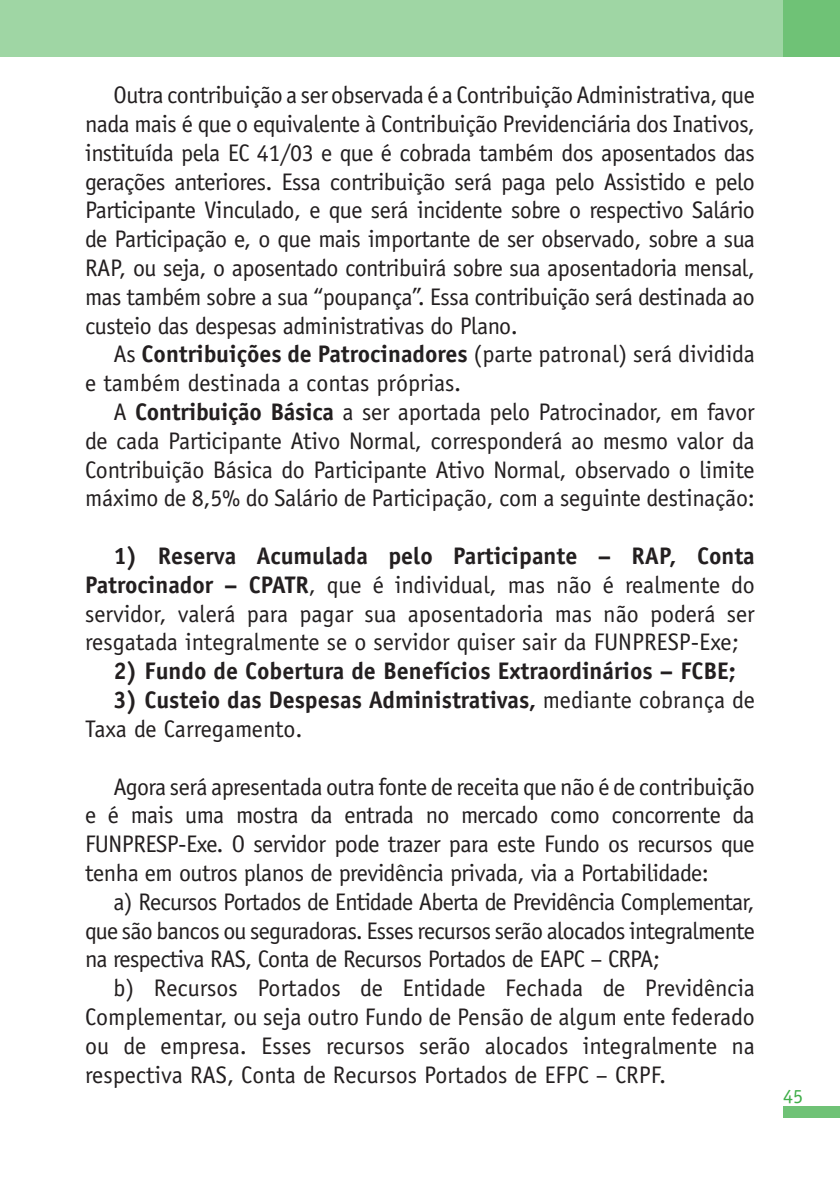
<style>
.page{position:relative;width:840px;height:1191px;background:#fff}
.page>*{position:absolute;margin:0;border:0;box-sizing:border-box;transform-origin:0 0}
.t1{font:24px/28.8px "Officina Sans";letter-spacing:-.02em;color:#231f20;text-align:justify}
.t2{font:24px/28.8px "Officina Sans";color:#231f20}
.t3{font:700 24px "Officina Sans";color:#231f20}
.t4{font:20px "Officina Sans";color:#40ae49}
.s1{font-weight:700}
</style>
<div class="page">
<div style="left:0;top:0;width:839px;height:57px;background:#9fd6a4"></div>
<div style="left:782px;top:0;width:57px;height:57px;background:#6fc276"></div>
<div style="left:782px;top:1106px;width:57px;height:11px;background:#6fc276"></div>
<p class="t1" style="left:113px;top:81px;width:642px">Outra contribuição a ser observada é a Contribuição Administrativa, que</p>
<p class="t1" style="left:85px;top:109px;width:671px">nada mais é que o equivalente à Contribuição Previdenciária dos Inativos,</p>
<p class="t1" style="left:85px;top:138px;width:671px">instituída pela EC 41/03 e que é cobrada também dos aposentados das</p>
<p class="t1" style="left:85px;top:167px;width:670px">gerações anteriores. Essa contribuição será paga pelo Assistido e pelo</p>
<p class="t1" style="left:85px;top:196px;width:670px">Participante Vinculado, e que será incidente sobre o respectivo Salário</p>
<p class="t1" style="left:85px;top:225px;width:671px">de Participação e, o que mais importante de ser observado, sobre a sua</p>
<p class="t1" style="left:85px;top:253px;width:670px">RAP, ou seja, o aposentado contribuirá sobre sua aposentadoria mensal,</p>
<p class="t1" style="left:85px;top:282px;width:671px">mas também sobre a sua “poupança”. Essa contribuição será destinada ao</p>
<p class="t1" style="left:85px;top:311px;width:434px">custeio das despesas administrativas do Plano.</p>
<p class="t2" style="left:113px;top:340px;width:642px">As <span class="s1">Contribuições de Patrocinadores</span> (parte patronal) será dividida</p>
<p class="t2" style="left:85px;top:369px;width:377px">e também destinada a contas próprias.</p>
<p class="t1" style="left:113px;top:397px;width:642px">A <span class="s1">Contribuição Básica</span> a ser aportada pelo Patrocinador, em favor</p>
<p class="t1" style="left:85px;top:426px;width:670px">de cada Participante Ativo Normal, corresponderá ao mesmo valor da</p>
<p class="t1" style="left:85px;top:455px;width:670px">Contribuição Básica do Participante Ativo Normal, observado o limite</p>
<p class="t1" style="left:85px;top:484px;width:671px">máximo de 8,5% do Salário de Participação, com a seguinte destinação:</p>
<p class="t1" style="left:85px;top:541px;width:671px;text-indent:28px"><span class="s1">1) Reserva Acumulada pelo Participante – RAP, Conta Patrocinador – CPATR</span>, que é individual, mas não é realmente do servidor, valerá para pagar sua aposentadoria mas não poderá ser resgatada integralmente se o servidor quiser sair da FUNPRESP-Exe;</p>
<p class="t3" style="left:113px;top:656px;width:623px">2) Fundo de Cobertura de Benefícios Extraordinários – FCBE;</p>
<p class="t2" style="left:85px;top:685px;width:671px;text-indent:28px"><span class="s1">3) Custeio das Despesas Administrativas,</span> mediante cobrança de<br>Taxa de Carregamento.</p>
<p class="t1" style="left:113px;top:772px;width:642px">Agora será apresentada outra fonte de receita que não é de contribuição</p>
<p class="t1" style="left:85px;top:801px;width:670px">e é mais uma mostra da entrada no mercado como concorrente da</p>
<p class="t1" style="left:85px;top:829px;width:670px">FUNPRESP-Exe. O servidor pode trazer para este Fundo os recursos que</p>
<p class="t1" style="left:85px;top:858px;width:625px">tenha em outros planos de previdência privada, via a Portabilidade:</p>
<p class="t1" style="left:113px;top:887px;width:642px">a) Recursos Portados de Entidade Aberta de Previdência Complementar,</p>
<p class="t1" style="left:85px;top:916px;width:671px">que são bancos ou seguradoras. Esses recursos serão alocados integralmente</p>
<p class="t1" style="left:85px;top:945px;width:576px">na respectiva RAS, Conta de Recursos Portados de EAPC – CRPA;</p>
<p class="t2" style="left:113px;top:973px;width:642px">b) Recursos Portados de Entidade Fechada de Previdência</p>
<p class="t2" style="left:85px;top:1002px;width:671px">Complementar, ou seja outro Fundo de Pensão de algum ente federado</p>
<p class="t2" style="left:85px;top:1031px;width:670px">ou de empresa. Esses recursos serão alocados integralmente na</p>
<p class="t2" style="left:85px;top:1060px;width:582px">respectiva RAS, Conta de Recursos Portados de EFPC – CRPF.</p>
<p class="t4" style="left:782px;top:1084px;width:21px">45</p>
</div>
